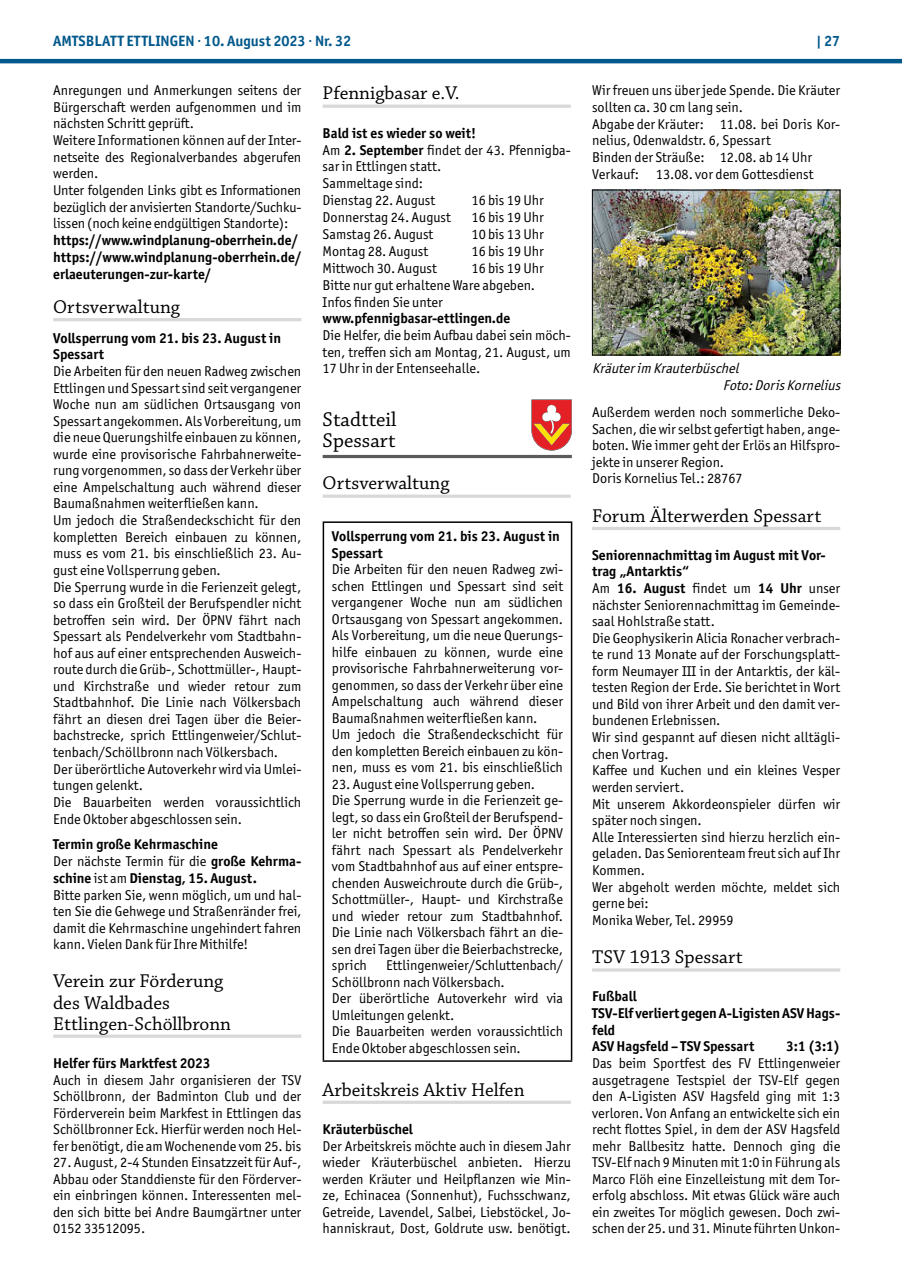
<style>
.page{position:relative;width:902px;height:1280px;background:#fff}
.page>*{position:absolute;margin:0;border:0;box-sizing:border-box;transform-origin:0 0}
.t1{font:21px/21px "Chaparral Pro";color:#000}
.t2{font:19.5px/21px "Chaparral Pro";color:#000}
.t3{font:700 15px "Officina Sans ITC Pro";color:#00588b}
.t4{font:14.25px/16.5px "Officina Sans ITC Pro";color:#000}
.t5{font:700 14.25px/16.6px "Officina Sans ITC Pro";color:#000}
.t6{font:italic 14.25px/16.5px "Officina Sans ITC Pro";color:#000}
.s1{font-weight:700}
</style>
<div class="page">
<hr style="left:0;top:59px;width:901px;height:4px;background:#00588b">
<hr style="left:53px;top:318px;width:248px;height:3px;background:#d8d8d9">
<svg style="left:53px;top:1034px;width:248px;height:4px"></svg>
<hr style="left:592px;top:527px;width:248px;height:3px;background:#d8d8d9">
<hr style="left:592px;top:968px;width:248px;height:4px;background:#e1e1e2">
<img style="left:594px;top:192px;width:244px;height:161px">
<div style="left:592px;top:190px;width:248px;height:165px;border:1px solid #000"></div>
<hr style="left:322px;top:105px;width:248px;height:3px;background:#d8d8d9">
<hr style="left:322px;top:495px;width:248px;height:3px;background:#d8d8d9">
<hr style="left:322px;top:1101px;width:248px;height:3px;background:#d8d8d9">
<hr style="left:322px;top:455px;width:250px;height:3px;background:#5c5b5b">
<svg style="left:531px;top:399px;width:41px;height:52px"></svg>
<hr style="left:322px;top:521px;width:250px;height:2px;background:#000">
<hr style="left:322px;top:523px;width:2px;height:537px;background:#000">
<hr style="left:570px;top:523px;width:2px;height:537px;background:#000">
<hr style="left:322px;top:1060px;width:250px;height:2px;background:#000">
<p class="t3" style="left:53px;top:31px;width:299px">AMTSBLATT ETTLINGEN · 10. August 2023 · Nr. 32</p>
<p class="t3" style="left:816px;top:31px;width:26px">| 27</p>
<p class="t4" style="left:53px;top:82px;width:250px">Anregungen und Anmerkungen seitens der Bürgerschaft werden aufgenommen und im nächsten Schritt geprüft.<br>Weitere Informationen können auf der Inter&shy;netseite des Regionalverbandes abgerufen werden.<br>Unter folgenden Links gibt es Informationen bezüglich der anvisierten Standorte/Suchku&shy;lissen (noch keine endgültigen Standorte):</p>
<p class="t5" style="left:53px;top:232px;width:250px">https://www.windplanung-oberrhein.de/ https://www.windplanung-oberrhein.de/ erlaeuterungen-zur-karte/</p>
<h2 class="t2" style="left:53px;top:297px;width:128px">Ortsverwaltung</h2>
<p class="t5" style="left:53px;top:329px;width:229px">Vollsperrung vom 21. bis 23. August in<br>Spessart</p>
<p class="t4" style="left:53px;top:363px;width:250px">Die Arbeiten für den neuen Radweg zwischen Ettlingen und Spessart sind seit vergangener Woche nun am südlichen Ortsausgang von Spessart angekommen. Als Vorbereitung, um die neue Querungshilfe einbauen zu können, wurde eine provisorische Fahrbahnerweite&shy;rung vorgenommen, so dass der Verkehr über eine Ampelschaltung auch während dieser Baumaßnahmen weiterfließen kann.<br>Um jedoch die Straßendeckschicht für den kompletten Bereich einbauen zu können, muss es vom 21. bis einschließlich 23. Au&shy;gust eine Vollsperrung geben.<br>Die Sperrung wurde in die Ferienzeit gelegt, so dass ein Großteil der Berufspendler nicht betroffen sein wird. Der ÖPNV fährt nach Spessart als Pendelverkehr vom Stadtbahn&shy;hof aus auf einer entsprechenden Ausweich&shy;route durch die Grüb-, Schottmüller-, Haupt&shy;und Kirchstraße und wieder retour zum Stadtbahnhof. Die Linie nach Völkersbach fährt an diesen drei Tagen über die Beier&shy;bachstrecke, sprich Ettlingenweier/Schlut&shy;tenbach/Schöllbronn nach Völkersbach.<br>Der überörtliche Autoverkehr wird via Umlei&shy;tungen gelenkt.<br>Die Bauarbeiten werden voraussichtlich Ende Oktober abgeschlossen sein.</p>
<p class="t4" style="left:53px;top:836px;width:250px"><span class="s1">Termin große Kehrmaschine<br></span>Der nächste Termin für die <span class="s1">große Kehrma&shy;schine</span> ist am <span class="s1">Dienstag, 15. August.<br></span>Bitte parken Sie, wenn möglich, um und hal&shy;ten Sie die Gehwege und Straßenränder frei, damit die Kehrmaschine ungehindert fahren kann. Vielen Dank für Ihre Mithilfe!</p>
<h2 class="t2" style="left:53px;top:971px;width:179px">Verein zur Förderung des Waldbades<br>Ettlingen-Schöllbronn</h2>
<p class="t5" style="left:53px;top:1054px;width:159px">Helfer fürs Marktfest 2023</p>
<p class="t4" style="left:53px;top:1071px;width:250px;text-align:justify">Auch in diesem Jahr organisieren der TSV Schöllbronn, der Badminton Club und der Förderverein beim Markfest in Ettlingen das Schöllbronner Eck. Hierfür werden noch Hel&shy;fer benötigt, die am Wochenende vom 25. bis</p>
<p class="t4" style="left:53px;top:1154px;width:250px;text-align:justify">27. August, 2-4 Stunden Einsatzzeit für Auf-, Abbau oder Standdienste für den Förderver&shy;ein einbringen können. Interessenten mel&shy;den sich bitte bei Andre Baumgärtner unter 0152 33512095.</p>
<p class="t4" style="left:592px;top:82px;width:250px">Wir freuen uns über jede Spende. Die Kräuter sollten ca. 30 cm lang sein.<br>Abgabe der Kräuter: 11.08. bei Doris Kor&shy;nelius, Odenwaldstr. 6, Spessart<br>Binden der Sträuße: 12.08. ab 14 Uhr Verkauf: 13.08. vor dem Gottesdienst</p>
<h2 class="t2" style="left:322px;top:84px;width:138px">Pfennigbasar e.V.</h2>
<p class="t4" style="left:322px;top:124px;width:250px"><span class="s1">Bald ist es wieder so weit!<br></span>Am <span class="s1">2. September</span> findet der 43. Pfennigba&shy;sar in Ettlingen statt.<br>Sammeltage sind:<br>Dienstag 22. August</p>
<p class="t4" style="left:471px;top:192px;width:74px">16 bis 19 Uhr</p>
<p class="t4" style="left:322px;top:209px;width:130px">Donnerstag 24. August</p>
<p class="t4" style="left:471px;top:209px;width:74px">16 bis 19 Uhr</p>
<p class="t4" style="left:322px;top:226px;width:112px">Samstag 26. August</p>
<p class="t4" style="left:471px;top:226px;width:74px">10 bis 13 Uhr</p>
<p class="t4" style="left:322px;top:243px;width:107px">Montag 28. August</p>
<p class="t4" style="left:471px;top:243px;width:74px">16 bis 19 Uhr</p>
<p class="t4" style="left:322px;top:260px;width:116px">Mittwoch 30. August</p>
<p class="t4" style="left:322px;top:259px;width:223px;line-height:17px;text-indent:149px">16 bis 19 Uhr<br>Bitte nur gut erhaltene Ware abgeben.<br>Infos finden Sie unter</p>
<p class="t5" style="left:322px;top:310px;width:189px">www.pfennigbasar-ettlingen.de</p>
<p class="t4" style="left:322px;top:327px;width:250px;text-align:justify">Die Helfer, die beim Aufbau dabei sein möch&shy;ten, treffen sich am Montag, 21. August, um 17 Uhr in der Entenseehalle.</p>
<h1 class="t1" style="left:322px;top:410px;width:75px">Stadtteil<br>Spessart</h1>
<h2 class="t2" style="left:322px;top:474px;width:128px">Ortsverwaltung</h2>
<p class="t5" style="left:332px;top:528px;width:229px">Vollsperrung vom 21. bis 23. August in<br>Spessart</p>
<p class="t4" style="left:332px;top:561px;width:233px">Die Arbeiten für den neuen Radweg zwi&shy;schen Ettlingen und Spessart sind seit vergangener Woche nun am südlichen Ortsausgang von Spessart angekommen.<br>Als Vorbereitung, um die neue Querungs&shy;hilfe einbauen zu können, wurde eine provisorische Fahrbahnerweiterung vor&shy;genommen, so dass der Verkehr über eine Ampelschaltung auch während dieser Baumaßnahmen weiterfließen kann.<br>Um jedoch die Straßendeckschicht für den kompletten Bereich einbauen zu kön&shy;nen, muss es vom 21. bis einschließlich</p>
<p class="t4" style="left:332px;top:775px;width:233px">23. August eine Vollsperrung geben.<br>Die Sperrung wurde in die Ferienzeit ge&shy;legt, so dass ein Großteil der Berufspend&shy;ler nicht betroffen sein wird. Der ÖPNV fährt nach Spessart als Pendelverkehr vom Stadtbahnhof aus auf einer entspre&shy;chenden Ausweichroute durch die Grüb-, Schottmüller-, Haupt- und Kirchstraße und wieder retour zum Stadtbahnhof.<br>Die Linie nach Völkersbach fährt an die&shy;sen drei Tagen über die Beierbachstrecke, sprich</p>
<p class="t6" style="left:722px;top:360px;width:123px;text-indent:-131px">Kräuterim Krauterbüschel<br>Foto:DorisKornelius</p>
<p class="t4" style="left:592px;top:404px;width:250px">Außerdem werden noch sommerliche Deko-Sachen, die wir selbst gefertigt haben, ange&shy;boten. Wie immer geht der Erlös an Hilfspro&shy;jekte in unserer Region.<br>Doris Kornelius Tel.: 28767</p>
<h2 class="t2" style="left:592px;top:506px;width:231px">Forum Älterwerden Spessart</h2>
<p class="t4" style="left:592px;top:547px;width:250px"><span class="s1">Seniorennachmittag im August mit Vor&shy;trag „Antarktis“<br></span>Am <span class="s1">16. August</span> findet um <span class="s1">14 Uhr</span> unser nächster Seniorennachmittag im Gemeinde&shy;saal Hohlstraße statt.<br>Die Geophysikerin Alicia Ronacher verbrach&shy;te rund 13 Monate auf der Forschungsplatt&shy;form Neumayer III in der Antarktis, der käl&shy;testen Region der Erde. Sie berichtet in Wort und Bild von ihrer Arbeit und den damit ver&shy;bundenen Erlebnissen.<br>Wir sind gespannt auf diesen nicht alltägli&shy;chen Vortrag.<br>Kaffee und Kuchen und ein kleines Vesper werden serviert.<br>Mit unserem Akkordeonspieler dürfen wir später noch singen.<br>Alle Interessierten sind hierzu herzlich ein&shy;geladen. Das Seniorenteam freut sich auf Ihr<br>Kommen.<br>Wer abgeholt werden möchte, meldet sich gerne bei:<br>Monika Weber, Tel. 29959</p>
<h2 class="t2" style="left:592px;top:947px;width:152px">TSV 1913 Spessart</h2>
<p class="t5" style="left:592px;top:988px;width:250px">Fußball<br>TSV-Elf verliert gegen A-Ligisten ASV Hags&shy;feld<br>ASV Hagsfeld – TSV Spessart</p>
<p class="t4" style="left:332px;top:957px;width:233px;text-indent:54px">Ettlingenweier/Schluttenbach/ Schöllbronn nach Völkersbach.<br>Der überörtliche Autoverkehr wird via Umleitungen gelenkt.<br>Die Bauarbeiten werden voraussichtlich Ende Oktober abgeschlossen sein.</p>
<h2 class="t2" style="left:322px;top:1080px;width:203px">Arbeitskreis Aktiv Helfen</h2>
<p class="t5" style="left:322px;top:1120px;width:92px">Kräuterbüschel</p>
<p class="t4" style="left:322px;top:1137px;width:250px;text-align:justify">Der Arbeitskreis möchte auch in diesem Jahr wieder Kräuterbüschel anbieten. Hierzu werden Kräuter und Heilpflanzen wie Min&shy;ze, Echinacea (Sonnenhut), Fuchsschwanz, Getreide, Lavendel, Salbei, Liebstöckel, Jo&shy;hanniskraut, Dost, Goldrute usw. benötigt.</p>
<p class="t5" style="left:786px;top:1038px;width:56px">3:1 (3:1)</p>
<p class="t4" style="left:592px;top:1055px;width:250px;text-align:justify">Das beim Sportfest des FV Ettlingenweier ausgetragene Testspiel der TSV-Elf gegen den A-Ligisten ASV Hagsfeld ging mit 1:3 verloren. Von Anfang an entwickelte sich ein recht flottes Spiel, in dem der ASV Hagsfeld mehr Ballbesitz hatte. Dennoch ging die TSV-Elf nach 9 Minuten mit 1:0 in Führung als Marco Flöh eine Einzelleistung mit dem Tor&shy;erfolg abschloss. Mit etwas Glück wäre auch ein zweites Tor möglich gewesen. Doch zwi&shy;schen der 25. und 31. Minute führten Unkon-</p>
</div>
